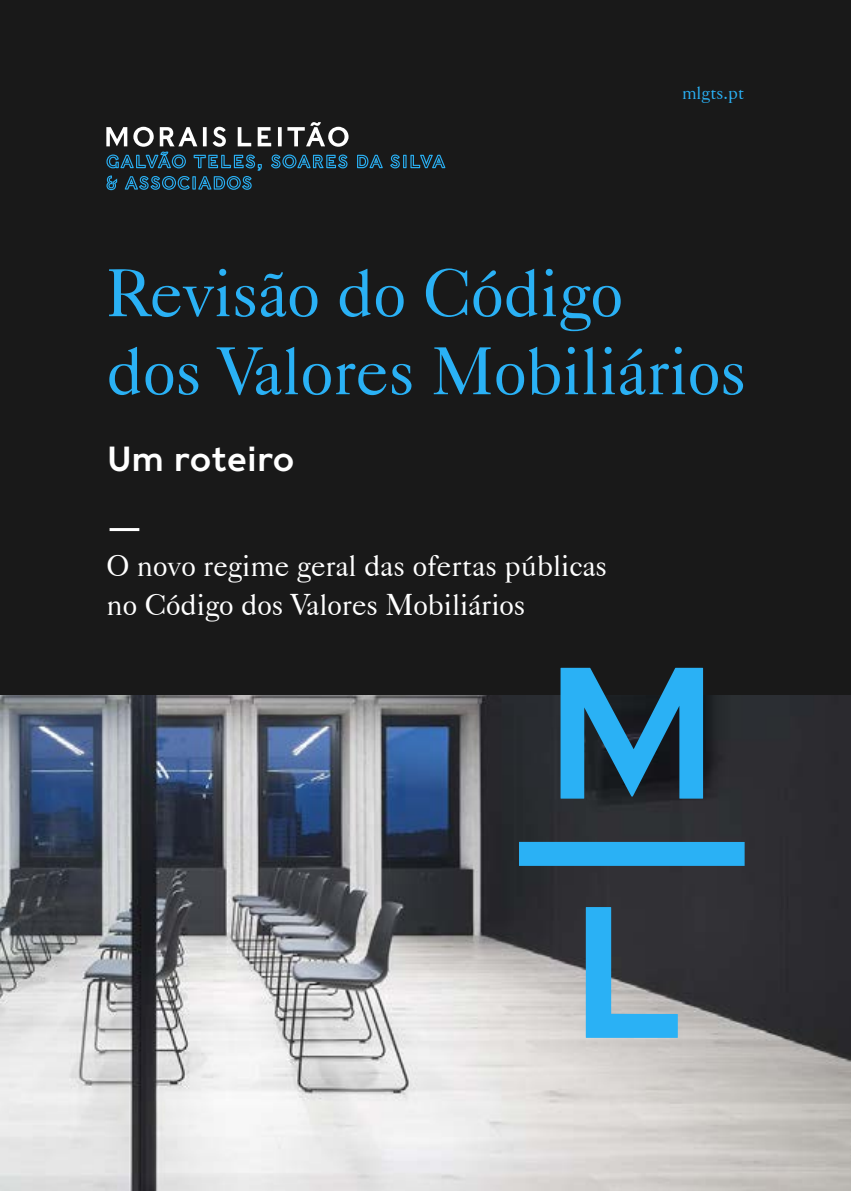
<style>
.page{position:relative;width:851px;height:1191px;background:#fff}
.page>*{position:absolute;margin:0;border:0;box-sizing:border-box;transform-origin:0 0}
.t1{font:67.5px/78px "Caslon 540 BT";color:#2ab1f5}
.t2{font:34.5px "Caslons Egyptian";letter-spacing:-.01em;color:#fff}
.t3{font:30px/39px "Caslon 540 BT";color:#fff}
.t4{font:18px "Caslon 540 BT";color:#2ab1f5}
</style>
<div class="page">
<img style="left:0;top:695px;width:850px;height:496px">
<div style="left:0;top:0;width:850px;height:695px;background:#191919"></div>
<svg style="left:560px;top:668px;width:143px;height:130px;background:#23719a"></svg>
<svg style="left:585px;top:907px;width:92px;height:130px;background:#437794"></svg>
<div style="left:519px;top:842px;width:225px;height:24px;background:#2ab1f5"></div>
<svg style="left:357px;top:155px;width:26px;height:13px"></svg>
<svg style="left:390px;top:154px;width:55px;height:14px"></svg>
<svg style="left:106px;top:122px;width:242px;height:68px"></svg>
<hr style="left:109px;top:528px;width:30px;height:3px;background:#fff">
<p class="t4" style="left:682px;top:81px;width:64px">mlgts.pt</p>
<h1 class="t1" style="left:106px;top:253px;width:641px">Revisão do Código<br>dos Valores Mobiliários</h1>
<p class="t2" style="left:106px;top:436px;width:190px">Um roteiro</p>
<p class="t3" style="left:106px;top:545px;width:502px">O novo regime geral das ofertas públicas no Código dos Valores Mobiliários</p>
</div>
